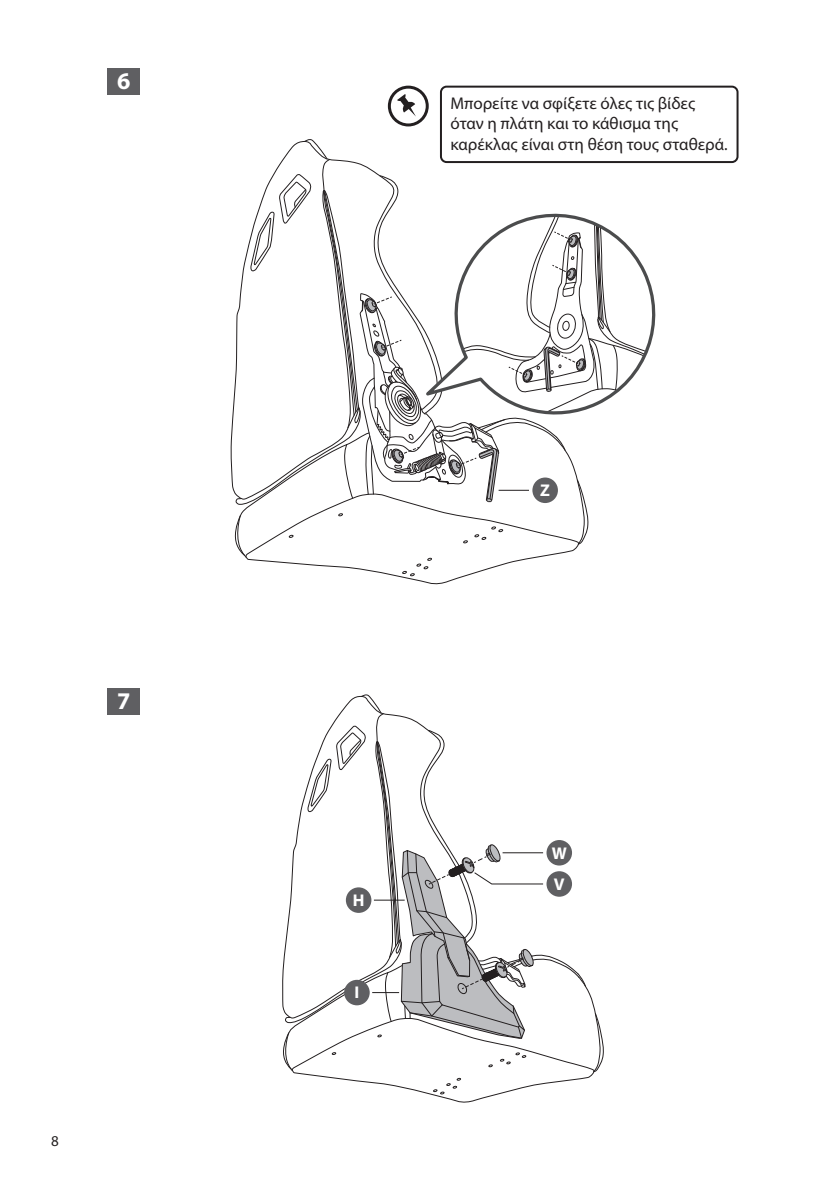
<style>
.page{position:relative;width:840px;height:1191px;background:#fff}
.page>*{position:absolute;margin:0;border:0;box-sizing:border-box;transform-origin:0 0}
.t1{font:700 24px "Myriad Pro";color:#fff}
.t2{font:17px/20.4px "Myriad Pro";color:#231f20}
.t3{font:700 17px/31.2px "Myriad Pro";color:#fff}
.t4{font:15px "Myriad Pro";color:#231f20}
</style>
<div class="page">
<div style="left:439px;top:86px;width:299px;height:77px;border:2px solid #231f20;border-radius:6px"></div>
<svg style="left:387px;top:86px;width:41px;height:40px"></svg>
<div style="left:108px;top:68px;width:32px;height:27px;background:#5f5f62"></div>
<div style="left:108px;top:688px;width:32px;height:27px;background:#5f5f62"></div>
<svg style="left:282px;top:694px;width:321px;height:409px"></svg>
<div style="left:345px;top:887px;width:26px;height:26px;background:#5f5f62;border-radius:50%"></div>
<div style="left:344px;top:979px;width:25px;height:26px;background:#5f5f62;border-radius:50%"></div>
<svg style="left:233px;top:138px;width:434px;height:447px"></svg>
<svg style="left:415px;top:197px;width:252px;height:226px"></svg>
<hr style="left:498px;top:490px;width:30px;height:1px;background:#231f20">
<div style="left:532px;top:477px;width:25px;height:26px;background:#5f5f62;border-radius:50%"></div>
<h1 class="t1" style="left:117px;top:66px;width:15px">6</h1>
<h1 class="t1" style="left:117px;top:685px;width:15px">7</h1>
<p class="t4" style="left:51px;top:1131px;width:9px">8</p>
<p class="t2" style="left:450px;top:93px;width:278px">Μπορείτε να σφίξετε όλες τις βίδες όταν η πλάτη και το κάθισμα της καρέκλας είναι στη θέση τους σταθερά.</p>
<p class="t3" style="left:540px;top:474px;width:11px">Z</p>
<p class="t3" style="left:352px;top:884px;width:13px">H</p>
<p class="t3" style="left:354px;top:976px;width:6px">I</p>
<p class="t3" style="left:551px;top:836px;width:17px">W<br>V</p>
</div>
